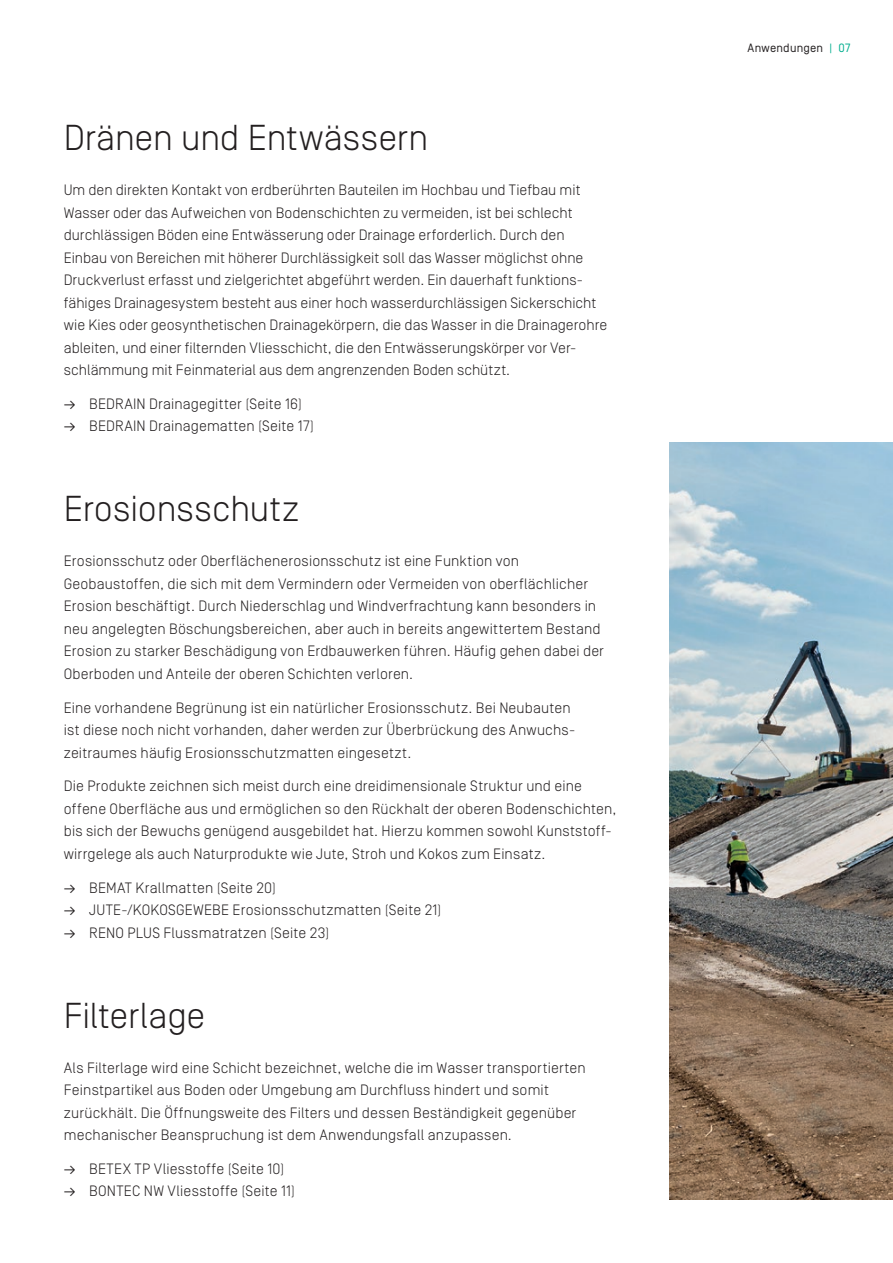
<style>
.page{position:relative;width:893px;height:1263px;background:#fff}
.page>*{position:absolute;margin:0;border:0;box-sizing:border-box;transform-origin:0 0}
.H3_-_24pt{font:300 36px "Simplon Norm";letter-spacing:-.005em;color:#231f20}
.Fließtext{font:300 15px/22.5px "Simplon Norm";letter-spacing:.01em;color:#231f20}
.Seitenzahl{font:12px "Simplon Norm";letter-spacing:.02em;color:#231f20}
.s1{font-weight:400}
.s2{color:#00ad8e}
</style>
<div class="page">
<img style="left:669px;top:443px;width:224px;height:756px">
<p class="H3_-_24pt" style="left:64px;top:119px;width:366px">Dränen und Entwässern</p>
<p class="Fließtext" style="left:64px;top:179px;width:545px">Um den direkten Kontakt von erdberührten Bauteilen im Hochbau und Tiefbau mit Wasser oder das Aufweichen von Bodenschichten zu vermeiden, ist bei schlecht durchlässigen Böden eine Entwässerung oder Drainage erforderlich. Durch den Einbau von Bereichen mit höherer Durchlässigkeit soll das Wasser möglichst ohne Druckverlust erfasst und zielgerichtet abgeführt werden. Ein dauerhaft funktions&shy;fähiges Drainagesystem besteht aus einer hoch wasserdurchlässigen Sickerschicht wie Kies oder geosynthetischen Drainagekörpern, die das Wasser in die Drainagerohre ableiten, und einer filternden Vliesschicht, die den Entwässerungskörper vor Ver&shy;schlämmung mit Feinmaterial aus dem angrenzenden Boden schützt.</p>
<p class="Fließtext" style="left:64px;top:393px;width:240px"><span class="s1">→</span> BEDRAIN Drainagegitter (Seite 16)</p>
<p class="Fließtext" style="left:64px;top:415px;width:252px"><span class="s1">→</span> BEDRAIN Drainagematten (Seite 17)</p>
<p class="H3_-_24pt" style="left:64px;top:490px;width:237px">Erosionsschutz</p>
<p class="Fließtext" style="left:64px;top:550px;width:542px">Erosionsschutz oder Oberflächenerosionsschutz ist eine Funktion von Geobaustoffen, die sich mit dem Vermindern oder Vermeiden von oberflächlicher Erosion beschäftigt. Durch Niederschlag und Windverfrachtung kann besonders in neu angelegten Böschungsbereichen, aber auch in bereits angewittertem Bestand Erosion zu starker Beschädigung von Erdbauwerken führen. Häufig gehen dabei der Oberboden und Anteile der oberen Schichten verloren.</p>
<p class="Fließtext" style="left:64px;top:696px;width:513px">Eine vorhandene Begrünung ist ein natürlicher Erosionsschutz. Bei Neubauten ist diese noch nicht vorhanden, daher werden zur Überbrückung des Anwuchs&shy;zeitraumes häufig Erosionsschutzmatten eingesetzt.</p>
<p class="Fließtext" style="left:64px;top:775px;width:554px">Die Produkte zeichnen sich meist durch eine dreidimensionale Struktur und eine offene Oberfläche aus und ermöglichen so den Rückhalt der oberen Bodenschichten, bis sich der Bewuchs genügend ausgebildet hat. Hierzu kommen sowohl Kunststoff&shy;wirrgelege als auch Naturprodukte wie Jute, Stroh und Kokos zum Einsatz.</p>
<p class="Fließtext" style="left:64px;top:876px;width:214px"><span class="s1">→</span> BEMAT Krallmatten (Seite 20)</p>
<p class="Fließtext" style="left:64px;top:899px;width:379px"><span class="s1">→</span> JUTE-/KOKOSGEWEBE Erosionsschutzmatten (Seite 21)</p>
<p class="Fließtext" style="left:64px;top:921px;width:267px"><span class="s1">→</span> RENO PLUS Flussmatratzen (Seite 23)</p>
<p class="H3_-_24pt" style="left:64px;top:996px;width:143px">Filterlage</p>
<p class="Fließtext" style="left:64px;top:1056px;width:523px">Als Filterlage wird eine Schicht bezeichnet, welche die im Wasser transportierten Feinstpartikel aus Boden oder Umgebung am Durchfluss hindert und somit zurückhält. Die Öffnungsweite des Filters und dessen Beständigkeit gegenüber mechanischer Beanspruchung ist dem Anwendungsfall anzupassen.</p>
<p class="Fließtext" style="left:64px;top:1158px;width:222px"><span class="s1">→</span> BETEX TP Vliesstoffe (Seite 10)</p>
<p class="Fließtext" style="left:64px;top:1180px;width:233px"><span class="s1">→</span> BONTEC NW Vliesstoffe (Seite 11)</p>
<p class="Seitenzahl" style="left:747px;top:42px;width:104px">Anwendungen <span class="s2">| 07</span></p>
</div>
